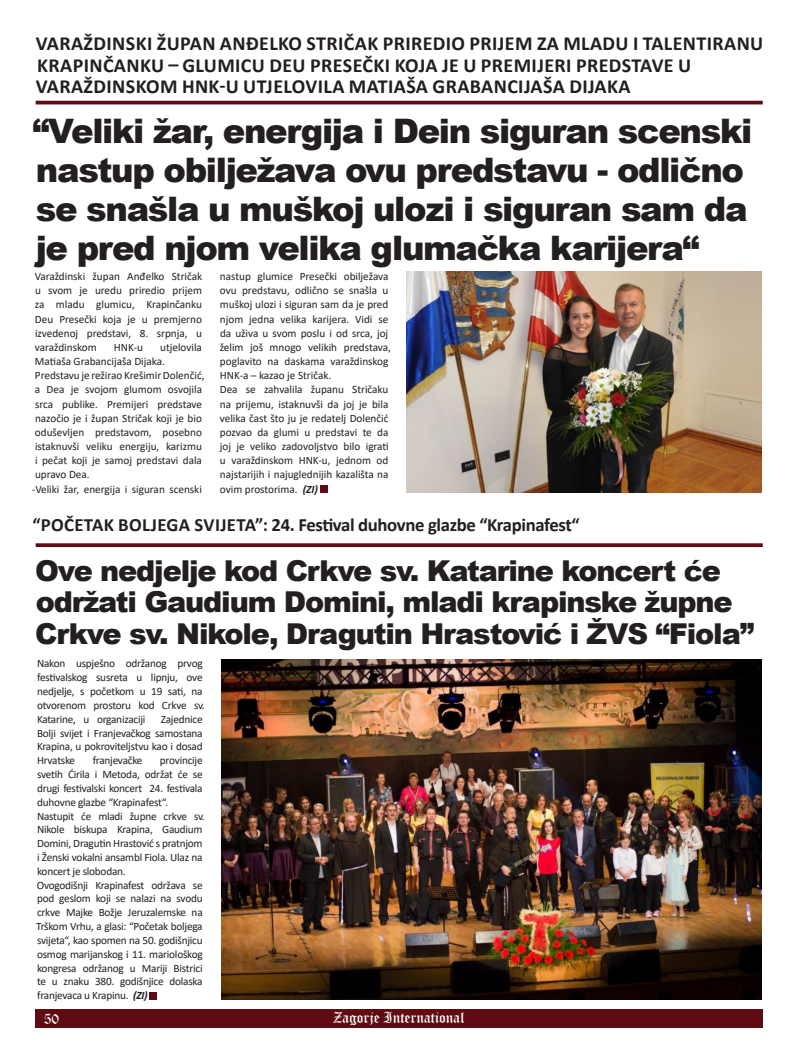
<style>
.page{position:relative;width:798px;height:1063px;background:#fff}
.page>*{position:absolute;margin:0;border:0;box-sizing:border-box;transform-origin:0 0}
.t1{font:900 33.75px/38.8px "Arial";letter-spacing:-.04em;color:#231f20}
.t2{font:900 28.75px/31.2px "Arial";letter-spacing:-.04em;color:#231f20}
.t3{font:700 20px/21.2px "Calibri";letter-spacing:.02em;color:#231f20}
.t4{font:700 18.75px "Calibri";letter-spacing:-.02em;color:#231f20}
.t5{font:15px "Old English Text";color:#fff}
.t6{font:11.25px/14.1px "Calibri";letter-spacing:-.015em;color:#231f20;text-align:justify}
.s1{font-weight:700;font-style:italic}
</style>
<div class="page">
<div style="left:35px;top:1009px;width:727px;height:19px;background:#600a14"></div>
<hr style="left:36px;top:101px;width:726px;height:3px;background:#600a14">
<svg style="left:36px;top:543px;width:726px;height:4px;background:#6b1c25"></svg>
<div style="left:320px;top:485px;width:7px;height:7px;background:#600a14"></div>
<div style="left:150px;top:992px;width:7px;height:7px;background:#600a14"></div>
<img style="left:406px;top:272px;width:355px;height:220px">
<img style="left:221px;top:659px;width:540px;height:340px">
<p class="t3" style="left:36px;top:33px;width:728px">VARAŽDINSKI ŽUPAN ANĐELKO STRIČAK PRIREDIO PRIJEM ZA MLADU I TALENTIRANU<br>KRAPINČANKU – GLUMICU DEU PRESEČKI KOJA JE U PREMIJERI PREDSTAVE U<br>VARAŽDINSKOM HNK-U UTJELOVILA MATIAŠA GRABANCIJAŠA DIJAKA</p>
<p class="t1" style="left:32px;top:111px;width:721px">“Veliki žar, energija i Dein siguran scenski nastup obilježava ovu predstavu - odlično se snašla u muškoj ulozi i siguran sam da je pred njom velika glumačka karijera“</p>
<p class="t6" style="left:35px;top:269px;width:169px">Varaždinski župan Anđelko Stričak u svom je uredu priredio prijem za mladu glumicu, Krapinčanku Deu Presečki koja je u premjerno izvedenoj predstavi, 8. srpnja, u varaždinskom</p>
<p class="t6" style="left:35px;top:340px;width:168px;text-indent:125px">utjelovila<br>Matiaša Grabancijaša Dijaka.</p>
<p class="t6" style="left:35px;top:368px;width:171px;text-align:left">Predstavu je režirao Krešimir Dolenčić, a Dea je svojom glumom osvojila srca publike. Premijeri predstave nazočio je i župan Stričak koji je bio oduševljen predstavom, posebno istaknuvši veliku energiju, karizmu i pečat koji je samoj predstavi dala upravo Dea.</p>
<p class="t6" style="left:32px;top:481px;width:171px">-Veliki žar, energija i siguran scenski</p>
<p class="t6" style="left:114px;top:340px;width:31px">HNK-u</p>
<p class="t6" style="left:220px;top:269px;width:173px;text-align:left">nastup glumice Presečki obilježava ovu predstavu, odlično se snašla u muškoj ulozi i siguran sam da je pred njom jedna velika karijera. Vidi se da uživa u svom poslu i od srca, joj želim još mnogo velikih predstava, poglavito na daskama varaždinskog HNK-a – kazao je Stričak.</p>
<p class="t6" style="left:220px;top:382px;width:170px">Dea se zahvalila županu Stričaku na prijemu, istaknuvši da joj je bila velika čast što ju je redatelj Dolenčić pozvao da glumi u predstavi te da joj je veliko zadovoljstvo bilo igrati u varaždinskom HNK-u, jednom od najstarijih i najuglednijih kazališta na ovim prostorima. <span class="s1">(ZI)</span></p>
<p class="t4" style="left:33px;top:512px;width:548px">“POČETAK BOLJEGA SVIJETA”: 24. Festival duhovne glazbe “Krapinafest“</p>
<p class="t2" style="left:35px;top:554px;width:720px">Ove nedjelje kod Crkve sv. Katarine koncert će održati Gaudium Domini, mladi krapinske župne<br>Crkve sv. Nikole, Dragutin Hrastović i ŽVS “Fiola”</p>
<p class="t6" style="left:37px;top:657px;width:169px;text-align:left">Nakon uspješno održanog prvog festivalskog susreta u lipnju, ove nedjelje, s početkom u 19 sati, na otvorenom prostoru kod Crkve sv.<br>Katarine, u organizaciji</p>
<p class="t6" style="left:37px;top:712px;width:167px;text-indent:124px">Zajednice Bolji svijet i Franjevačkog samostana Krapina, u pokroviteljstvu kao i dosad Hrvatske</p>
<p class="t6" style="left:93px;top:753px;width:51px">franjevačke</p>
<p class="t6" style="left:37px;top:753px;width:167px;text-indent:123px">provincije svetih Ćirila i Metoda, održat će se drugi festivalski koncert 24. festivala duhovne glazbe “Krapinafest“.</p>
<p class="t6" style="left:37px;top:809px;width:169px;text-align:left">Nastupit će mladi župne crkve sv.<br>Nikole biskupa Krapina, Gaudium Domini, Dragutin Hrastović s pratnjom i Ženski vokalni ansambl Fiola. Ulaz na koncert je slobodan.</p>
<p class="t6" style="left:36px;top:878px;width:168px">Ovogodišnji Krapinafest održava se pod geslom koji se nalazi na svodu crkve Majke Božje Jeruzalemske na Trškom Vrhu, a glasi: “Početak boljega svijeta“, kao spomen na 50. godišnjicu osmog marijanskog i 11. mariološkog kongresa održanog u Mariji Bistrici te u znaku 380. godišnjice dolaska franjevaca u Krapinu. <span class="s1">(ZI)</span></p>
<h3 class="t5" style="left:44px;top:1009px;width:17px">50</h3>
<h3 class="t5" style="left:333px;top:1008px;width:133px">Zagorje International</h3>
</div>
